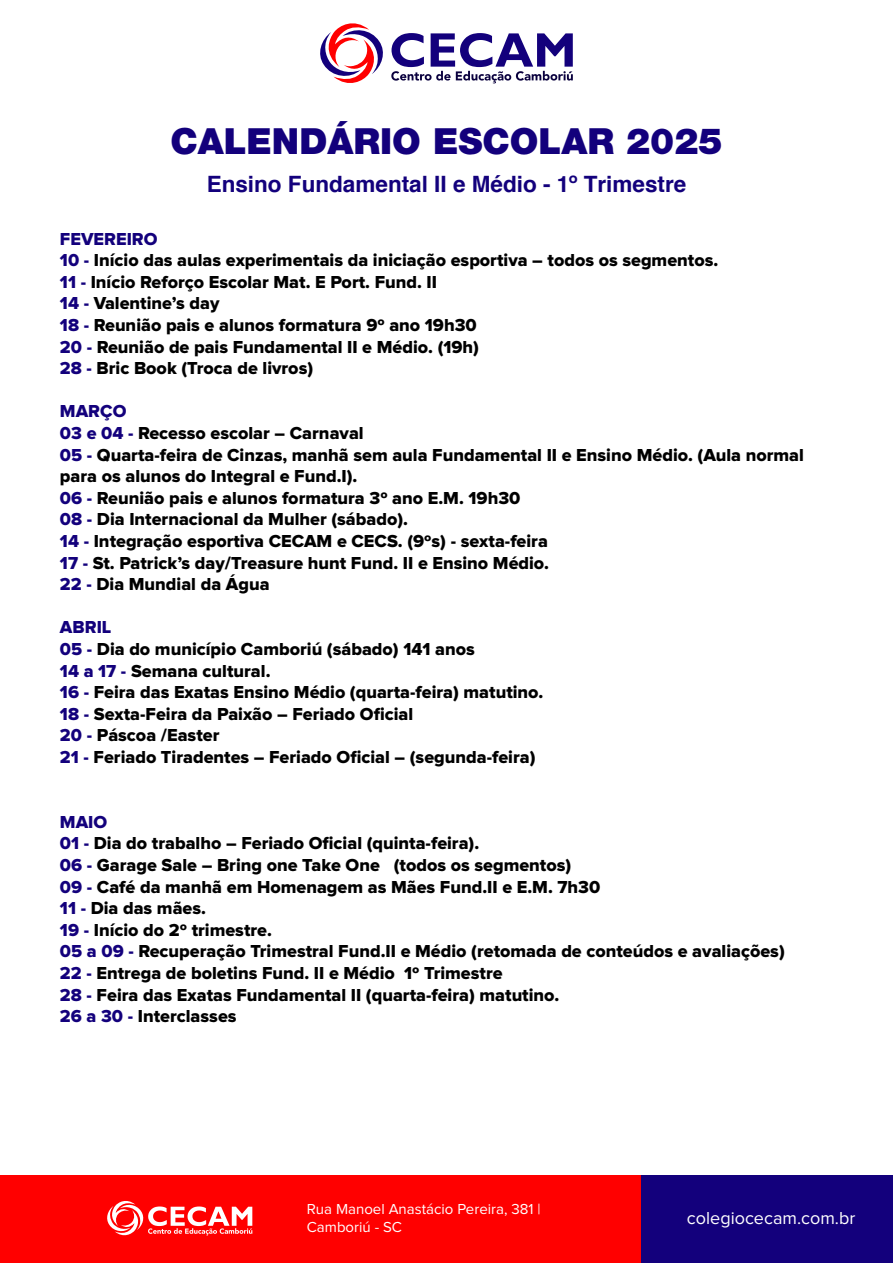
<style>
.page{position:relative;width:893px;height:1263px;background:#fff}
.page>*{position:absolute;margin:0;border:0;box-sizing:border-box;transform-origin:0 0}
.t1{font:900 36.15px "Helvetica Neue LT Std";color:#13007c}
.t2{font:700 22.5px "Helvetica";color:#13007c}
.t3{font:18px/21.6px "Proxima Nova Extrabld";color:#000}
.t4{font:18px "Proxima Nova";color:#fff}
.t5{font:15px/18px "Proxima Nova";color:#fff}
.s1{color:#13007c}
</style>
<div class="page">
<div style="left:0;top:1175px;width:642px;height:88px;background:#f00"></div>
<div style="left:642px;top:1175px;width:251px;height:88px;background:#13007c"></div>
<svg style="left:320px;top:23px;width:253px;height:61px"></svg>
<svg style="left:107px;top:1201px;width:145px;height:35px"></svg>
<h1 class="t1" style="left:170px;top:119px;width:554px">CALENDÁRIO ESCOLAR 2025</h1>
<p class="t2" style="left:207px;top:166px;width:481px">Ensino Fundamental II e Médio - 1º Trimestre</p>
<p class="t3" style="left:60px;top:228px;width:660px"><span class="s1">FEVEREIRO<br>10 -</span> Início das aulas experimentais da iniciação esportiva – todos os segmentos.<br><span class="s1">11 -</span> Início Reforço Escolar Mat. E Port. Fund. II<br><span class="s1">14 -</span> Valentine’s day<br><span class="s1">18 -</span> Reunião pais e alunos formatura 9º ano 19h30<br><span class="s1">20 -</span> Reunião de pais Fundamental II e Médio. (19h)<br><span class="s1">28 -</span> Bric Book (Troca de livros)</p>
<p class="t3" style="left:60px;top:401px;width:745px"><span class="s1">MARÇO<br>03 e 04 -</span> Recesso escolar – Carnaval<br><span class="s1">05 -</span> Quarta-feira de Cinzas, manhã sem aula Fundamental II e Ensino Médio. (Aula normal para os alunos do Integral e Fund.I).<br><span class="s1">06 -</span> Reunião pais e alunos formatura 3º ano E.M. 19h30<br><span class="s1">08 -</span> Dia Internacional da Mulher (sábado).<br><span class="s1">14 -</span> Integração esportiva CECAM e CECS. (9ºs) - sexta-feira<br><span class="s1">17 -</span> St. Patrick’s day/Treasure hunt Fund. II e Ensino Médio.<br><span class="s1">22 -</span> Dia Mundial da Água</p>
<p class="t3" style="left:60px;top:617px;width:485px"><span class="s1">ABRIL<br>05 -</span> Dia do município Camboriú (sábado) 141 anos<br><span class="s1">14 a 17 -</span> Semana cultural.<br><span class="s1">16 -</span> Feira das Exatas Ensino Médio (quarta-feira) matutino.<br><span class="s1">18 -</span> Sexta-Feira da Paixão – Feriado Oficial<br><span class="s1">20 -</span> Páscoa /Easter<br><span class="s1">21 -</span> Feriado Tiradentes – Feriado Oficial – (segunda-feira)</p>
<p class="t3" style="left:60px;top:812px;width:726px"><span class="s1">MAIO<br>01 -</span> Dia do trabalho – Feriado Oficial (quinta-feira).<br><span class="s1">06 -</span> Garage Sale – Bring one Take One (todos os segmentos)<br><span class="s1">09 -</span> Café da manhã em Homenagem as Mães Fund.II e E.M. 7h30<br><span class="s1">11 -</span> Dia das mães.<br><span class="s1">19 -</span> Início do 2º trimestre.<br><span class="s1">05 a 09 -</span> Recuperação Trimestral Fund.II e Médio (retomada de conteúdos e avaliações)<br><span class="s1">22 -</span> Entrega de boletins Fund. II e Médio 1º Trimestre<br><span class="s1">28 -</span> Feira das Exatas Fundamental II (quarta-feira) matutino.<br><span class="s1">26 a 30 -</span> Interclasses</p>
<p class="t5" style="left:307px;top:1201px;width:235px">Rua Manoel Anastácio Pereira, 381 |<br>Camboriú - SC</p>
<p class="t4" style="left:687px;top:1210px;width:170px">colegiocecam.com.br</p>
</div>
